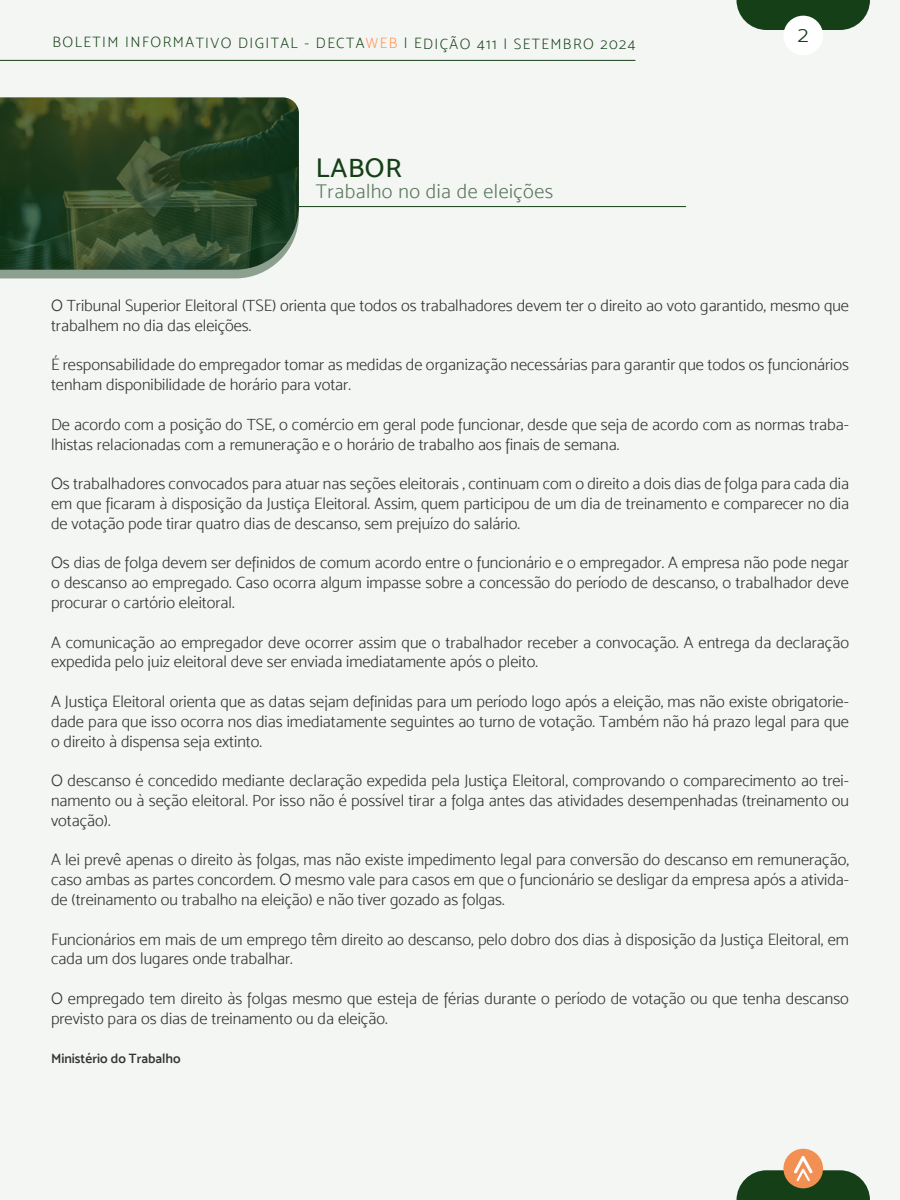
<style>
.page{position:relative;width:900px;height:1200px;background:#f4f6f4}
.page>*{position:absolute;margin:0;border:0;box-sizing:border-box;transform-origin:0 0}
.t1{font:27px "Mosk Medium 500";letter-spacing:.025em;color:#154017}
.t2{font:22.5px "Mosk Light 300";color:#154017}
.t3{font:20.25px "Mosk Light 300";letter-spacing:.025em;color:#5b795d}
.t4{font:16.5px/19.8px "Mosk Light 300";color:#333}
.t5{font:15px "Mosk Extra Light 200";letter-spacing:.095em;color:#154017}
.t6{font:13.5px "Mosk Semi Bold 600";color:#333}
.s1{color:#ff914d}
</style>
<div class="page">
<svg style="left:736px;top:0;width:134px;height:30px;background:#2e5430"></svg>
<div style="left:783px;top:16px;width:40px;height:39px;background:#fff;border-radius:50%"></div>
<div style="left:783px;top:1149px;width:40px;height:39px;background:#f28f53;border-radius:50%"></div>
<svg style="left:736px;top:1156px;width:134px;height:44px"></svg>
<hr style="left:0;top:60px;width:635px;height:1px;background:#154017">
<svg style="left:0;top:270px;width:299px;height:8px;background:#9bab9d"></svg>
<img style="left:0;top:98px;width:299px;height:172px">
<hr style="left:299px;top:206px;width:387px;height:1px;background:#154017">
<p class="t5" style="left:52px;top:34px;width:585px">BOLETIM INFORMATIVO DIGITAL - DECTA<span class="s1">WEB</span> | EDIÇÃO 411 | SETEMBRO 2024</p>
<h1 class="t1" style="left:316px;top:152px;width:87px">LABOR</h1>
<p class="t3" style="left:316px;top:180px;width:239px">Trabalho no dia de eleições</p>
<h2 class="t2" style="left:798px;top:21px;width:12px">2</h2>
<p class="t4" style="left:51px;top:295px;width:800px">O Tribunal Superior Eleitoral (TSE) orienta que todos os trabalhadores devem ter o direito ao voto garantido, mesmo que trabalhem no dia das eleições.</p>
<p class="t4" style="left:51px;top:355px;width:800px">É responsabilidade do empregador tomar as medidas de organização necessárias para garantir que todos os funcionários tenham disponibilidade de horário para votar.</p>
<p class="t4" style="left:51px;top:414px;width:800px">De acordo com a posição do TSE, o comércio em geral pode funcionar, desde que seja de acordo com as normas traba&shy;lhistas relacionadas com a remuneração e o horário de trabalho aos finais de semana.</p>
<p class="t4" style="left:51px;top:474px;width:800px;text-align:justify">Os trabalhadores convocados para atuar nas seções eleitorais , continuam com o direito a dois dias de folga para cada dia em que ficaram à disposição da Justiça Eleitoral. Assim, quem participou de um dia de treinamento e comparecer no dia de votação pode tirar quatro dias de descanso, sem prejuízo do salário.</p>
<p class="t4" style="left:51px;top:553px;width:800px;text-align:justify">Os dias de folga devem ser definidos de comum acordo entre o funcionário e o empregador. A empresa não pode negar o descanso ao empregado. Caso ocorra algum impasse sobre a concessão do período de descanso, o trabalhador deve procurar o cartório eleitoral.</p>
<p class="t4" style="left:51px;top:632px;width:800px">A comunicação ao empregador deve ocorrer assim que o trabalhador receber a convocação. A entrega da declaração expedida pelo juiz eleitoral deve ser enviada imediatamente após o pleito.</p>
<p class="t4" style="left:51px;top:691px;width:800px;text-align:justify">A Justiça Eleitoral orienta que as datas sejam definidas para um período logo após a eleição, mas não existe obrigatorie&shy;dade para que isso ocorra nos dias imediatamente seguintes ao turno de votação. Também não há prazo legal para que o direito à dispensa seja extinto.</p>
<p class="t4" style="left:51px;top:771px;width:800px;text-align:justify">O descanso é concedido mediante declaração expedida pela Justiça Eleitoral, comprovando o comparecimento ao trei&shy;namento ou à seção eleitoral. Por isso não é possível tirar a folga antes das atividades desempenhadas (treinamento ou votação).</p>
<p class="t4" style="left:51px;top:850px;width:800px;text-align:justify">A lei prevê apenas o direito às folgas, mas não existe impedimento legal para conversão do descanso em remuneração, caso ambas as partes concordem. O mesmo vale para casos em que o funcionário se desligar da empresa após a ativida&shy;de (treinamento ou trabalho na eleição) e não tiver gozado as folgas.</p>
<p class="t4" style="left:51px;top:929px;width:800px">Funcionários em mais de um emprego têm direito ao descanso, pelo dobro dos dias à disposição da Justiça Eleitoral, em cada um dos lugares onde trabalhar.</p>
<p class="t4" style="left:51px;top:988px;width:800px">O empregado tem direito às folgas mesmo que esteja de férias durante o período de votação ou que tenha descanso previsto para os dias de treinamento ou da eleição.</p>
<p class="t6" style="left:51px;top:1051px;width:131px">Ministério do Trabalho</p>
</div>
